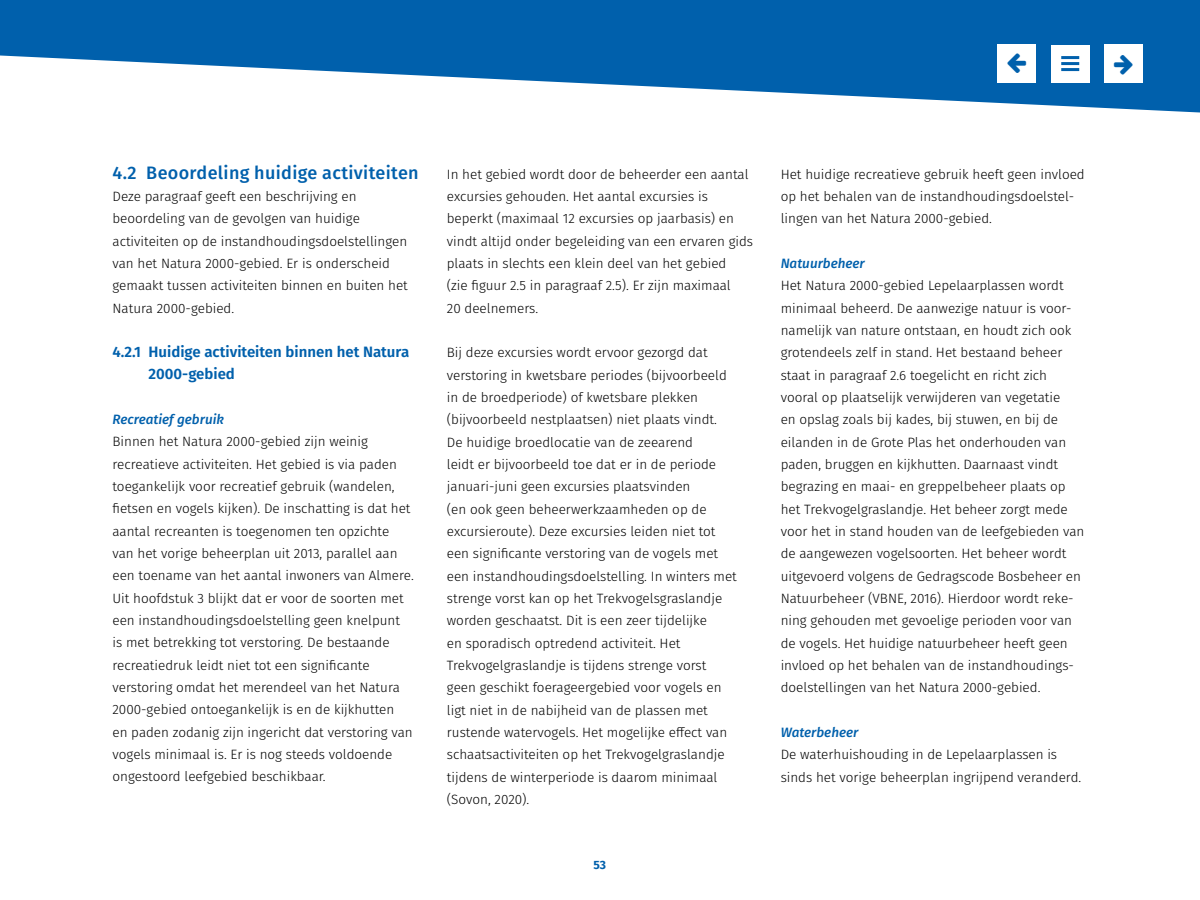
<style>
.page{position:relative;width:1200px;height:900px;background:#fff}
.page>*{position:absolute;margin:0;border:0;box-sizing:border-box;transform-origin:0 0}
.PFL_-_H3_Tussenkop{font:500 18px "Fira Sans";letter-spacing:.02em;color:#0060ac}
.PFL_-_H4_Alineakop{font:600 15px/22.4px "Fira Sans";color:#0060ac}
.PFL_-_P_Bodytekst{font:300 13.5px/22.4px "Fira Sans";color:#000}
.PFL_-_H5_Alineakop{font:italic 500 13.5px "Fira Sans";color:#0060ac}
.t1{font:700 12px "Fira Sans";color:#0060ac}
</style>
<div class="page">
<svg style="left:0;top:0;width:1200px;height:112px;fill:#0060ac"></svg>
<div style="left:1051px;top:45px;width:39px;height:37px;background:#fff"></div>
<hr style="left:1061px;top:56px;width:18px;height:3px;background:#0060ac">
<hr style="left:1061px;top:62px;width:18px;height:3px;background:#0060ac">
<hr style="left:1061px;top:68px;width:18px;height:3px;background:#0060ac">
<div style="left:998px;top:45px;width:38px;height:38px;background:#fff"></div>
<div style="left:1105px;top:45px;width:38px;height:38px;background:#fff"></div>
<h3 class="PFL_-_H3_Tussenkop" style="left:112px;top:158px;width:308px">4.2 Beoordeling huidige activiteiten</h3>
<p class="PFL_-_P_Bodytekst" style="left:112px;top:185px;width:297px">Deze paragraaf geeft een beschrijving en beoordeling van de gevolgen van huidige activiteiten op de instandhoudingsdoelstellingen van het Natura 2000-gebied. Er is onderscheid gemaakt tussen activiteiten binnen en buiten het Natura 2000-gebied.</p>
<h4 class="PFL_-_H4_Alineakop" style="left:149px;top:340px;width:262px;text-indent:-36px">4.2.1 Huidige activiteiten binnen het Natura<br>2000-gebied</h4>
<h5 class="PFL_-_H5_Alineakop" style="left:112px;top:409px;width:113px">Recreatief gebruik</h5>
<p class="PFL_-_P_Bodytekst" style="left:112px;top:430px;width:303px">Binnen het Natura 2000-gebied zijn weinig recreatieve activiteiten. Het gebied is via paden toegankelijk voor recreatief gebruik (wandelen, fietsen en vogels kijken). De inschatting is dat het aantal recreanten is toegenomen ten opzichte van het vorige beheerplan uit 2013, parallel aan een toename van het aantal inwoners van Almere.<br>Uit hoofdstuk 3 blijkt dat er voor de soorten met een instandhoudingsdoelstelling geen knelpunt<br>is met betrekking tot verstoring. De bestaande recreatiedruk leidt niet tot een significante verstoring omdat het merendeel van het Natura 2000-gebied ontoegankelijk is en de kijkhutten<br>en paden zodanig zijn ingericht dat verstoring van vogels minimaal is. Er is nog steeds voldoende ongestoord leefgebied beschikbaar.</p>
<p class="PFL_-_P_Bodytekst" style="left:447px;top:163px;width:308px">In het gebied wordt door de beheerder een aantal excursies gehouden. Het aantal excursies is beperkt (maximaal 12 excursies op jaarbasis) en vindt altijd onder begeleiding van een ervaren gids plaats in slechts een klein deel van het gebied<br>(zie figuur 2.5 in paragraaf 2.5). Er zijn maximaal<br>20 deelnemers.</p>
<p class="PFL_-_P_Bodytekst" style="left:447px;top:341px;width:292px">Bij deze excursies wordt ervoor gezorgd dat verstoring in kwetsbare periodes (bijvoorbeeld in de broedperiode) of kwetsbare plekken (bijvoorbeeld nestplaatsen) niet plaats vindt.<br>De huidige broedlocatie van de zeearend<br>leidt er bijvoorbeeld toe dat er in de periode januari-juni geen excursies plaatsvinden<br>(en ook geen beheerwerkzaamheden op de excursieroute). Deze excursies leiden niet tot een significante verstoring van de vogels met een instandhoudingsdoelstelling. In winters met strenge vorst kan op het Trekvogelsgraslandje worden geschaatst. Dit is een zeer tijdelijke<br>en sporadisch optredend activiteit. Het Trekvogelgraslandje is tijdens strenge vorst geen geschikt foerageergebied voor vogels en ligt niet in de nabijheid van de plassen met rustende watervogels. Het mogelijke effect van schaatsactiviteiten op het Trekvogelgraslandje tijdens de winterperiode is daarom minimaal (Sovon, 2020).</p>
<p class="t1" style="left:593px;top:854px;width:14px">53</p>
<p class="PFL_-_P_Bodytekst" style="left:781px;top:163px;width:306px">Het huidige recreatieve gebruik heeft geen invloed op het behalen van de instandhoudingsdoelstel&shy;lingen van het Natura 2000-gebied.</p>
<h5 class="PFL_-_H5_Alineakop" style="left:781px;top:253px;width:86px">Natuurbeheer</h5>
<p class="PFL_-_P_Bodytekst" style="left:781px;top:274px;width:305px">Het Natura 2000-gebied Lepelaarplassen wordt minimaal beheerd. De aanwezige natuur is voor&shy;namelijk van nature ontstaan, en houdt zich ook grotendeels zelf in stand. Het bestaand beheer staat in paragraaf 2.6 toegelicht en richt zich vooral op plaatselijk verwijderen van vegetatie<br>en opslag zoals bij kades, bij stuwen, en bij de eilanden in de Grote Plas het onderhouden van paden, bruggen en kijkhutten. Daarnaast vindt begrazing en maai- en greppelbeheer plaats op het Trekvogelgraslandje. Het beheer zorgt mede voor het in stand houden van de leefgebieden van de aangewezen vogelsoorten. Het beheer wordt uitgevoerd volgens de Gedragscode Bosbeheer en Natuurbeheer (VBNE, 2016). Hierdoor wordt reke&shy;ning gehouden met gevoelige perioden voor van de vogels. Het huidige natuurbeheer heeft geen invloed op het behalen van de instandhoudings&shy;doelstellingen van het Natura 2000-gebied.</p>
<h5 class="PFL_-_H5_Alineakop" style="left:781px;top:722px;width:79px">Waterbeheer</h5>
<p class="PFL_-_P_Bodytekst" style="left:781px;top:743px;width:302px">De waterhuishouding in de Lepelaarplassen is sinds het vorige beheerplan ingrijpend veranderd.</p>
</div>
